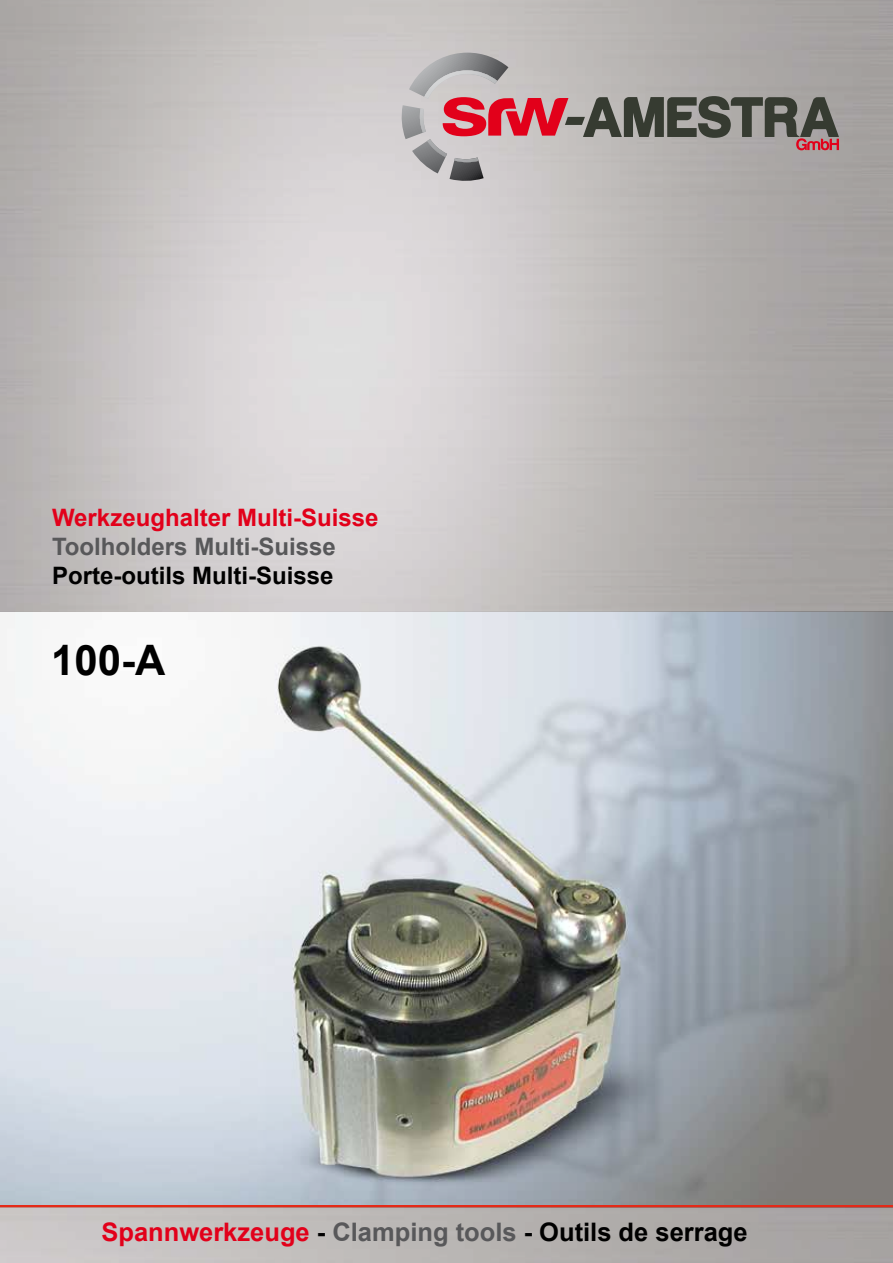
<style>
.page{position:relative;width:893px;height:1263px;background:#fff}
.page>*{position:absolute;margin:0;border:0;box-sizing:border-box;transform-origin:0 0}
.t1{font:700 42px "Arial";color:#000}
.t2{font:700 25.5px "Arial";color:#000}
.t3{font:700 24px "Arial";color:#e2001a}
.t4{font:700 24px "Arial";color:#000}
.t5{font:700 24px "Arial";color:#58585a}
.s1{color:#e2001a}
.s2{color:#58585a}
</style>
<div class="page">
<img style="left:0;top:0;width:893px;height:1205px">
<hr style="left:0;top:1205px;width:893px;height:2px;background:#e42a18">
<svg style="left:401px;top:53px;width:439px;height:129px;background:#ab9c9b"></svg>
<img style="left:0;top:1207px;width:893px;height:56px">
<p class="t3" style="left:52px;top:501px;width:328px">Werkzeughalter Multi-Suisse</p>
<p class="t5" style="left:52px;top:530px;width:285px">Toolholders Multi-Suisse</p>
<p class="t4" style="left:52px;top:559px;width:283px">Porte-outils Multi-Suisse</p>
<h1 class="t1" style="left:51px;top:632px;width:116px">100-A</h1>
<p class="t2" style="left:101px;top:1215px;width:648px"><span class="s1">Spannwerkzeuge</span> - <span class="s2">Clamping tools</span> - Outils de serrage</p>
</div>
